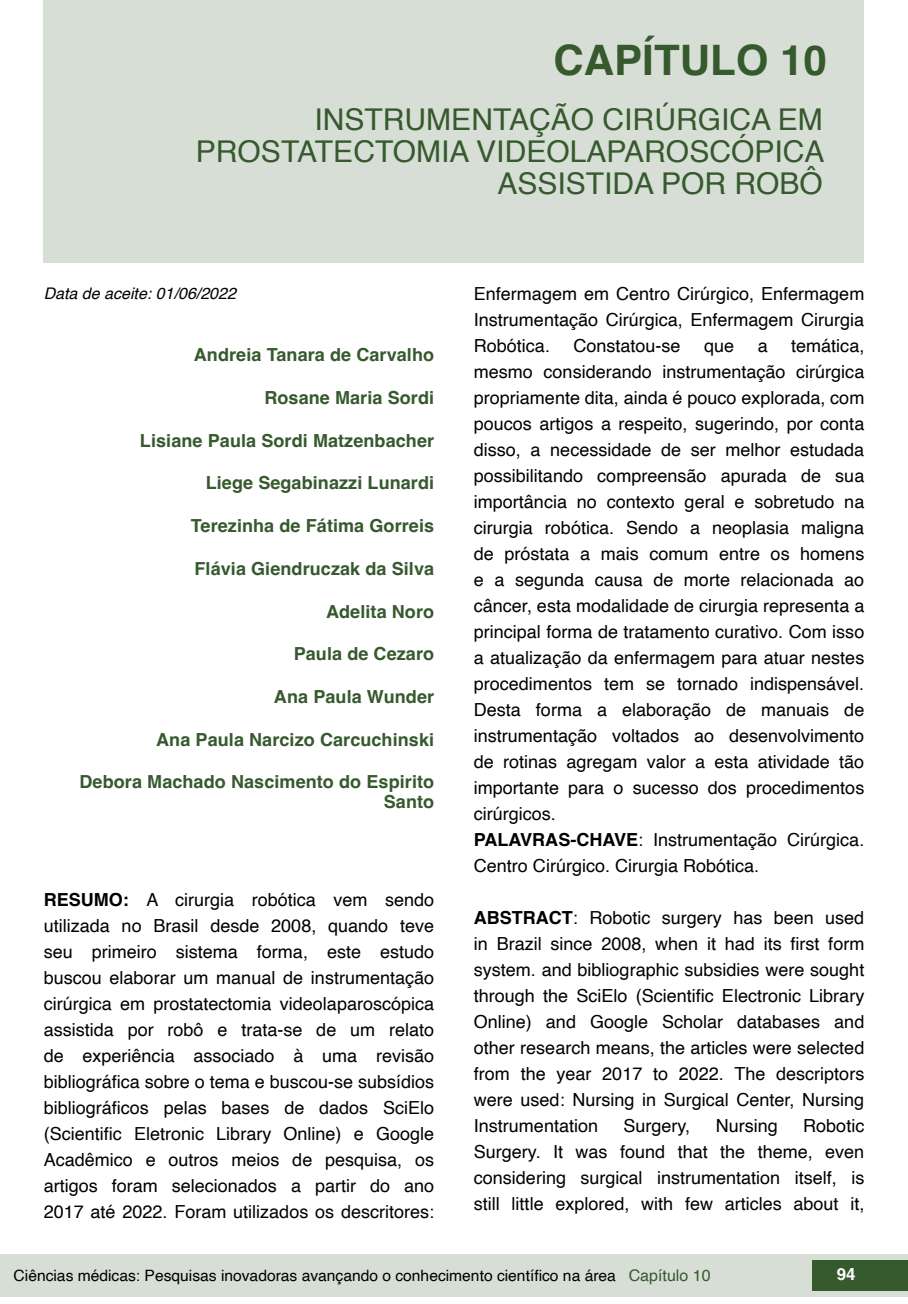
<style>
.page{position:relative;width:908px;height:1304px;background:#fff}
.page>*{position:absolute;margin:0;border:0;box-sizing:border-box;transform-origin:0 0}
.t1{font:700 42px "Helvetica";color:#36592e}
.t2{font:30px/32px "Helvetica";color:#36592e;text-align:right}
.t3{font:18px/26px "Helvetica";color:#000;text-align:justify}
.t4{font:700 18px/20px "Helvetica";letter-spacing:.005em;color:#36592e;text-align:right}
.t5{font:700 16.8px "Helvetica";color:#fff}
.t6{font:italic 16px "Helvetica";color:#000}
.t7{font:15.6px "Helvetica";color:#000}
.s1{font-weight:700}
.s2{font-size:16px;color:#36592e}
</style>
<div class="page">
<div style="left:0;top:1254px;width:906px;height:43px;background:#d7ded5"></div>
<div style="left:812px;top:1261px;width:95px;height:30px;background:#36592e"></div>
<div style="left:44px;top:0;width:819px;height:263px;background:#d7ded5"></div>
<h1 class="t1" style="left:553px;top:35px;width:275px">CAPÍTULO 10</h1>
<h2 class="t2" style="left:196px;top:104px;width:629px">INSTRUMENTAÇÃO CIRÚRGICA EM<br>PROSTATECTOMIA VIDEOLAPAROSCÓPICA<br>ASSISTIDA POR ROBÔ</h2>
<p class="t6" style="left:44px;top:280px;width:194px">Data de aceite: 01/06/2022</p>
<p class="t4" style="left:194px;top:347px;width:241px">Andreia Tanara de Carvalho</p>
<p class="t4" style="left:264px;top:390px;width:171px">Rosane Maria Sordi</p>
<p class="t4" style="left:140px;top:432px;width:295px">Lisiane Paula Sordi Matzenbacher</p>
<p class="t4" style="left:206px;top:475px;width:230px">Liege Segabinazzi Lunardi</p>
<p class="t4" style="left:191px;top:518px;width:245px">Terezinha de Fátima Gorreis</p>
<p class="t4" style="left:194px;top:560px;width:241px">Flávia Giendruczak da Silva</p>
<p class="t4" style="left:326px;top:603px;width:109px">Adelita Noro</p>
<p class="t4" style="left:293px;top:646px;width:142px">Paula de Cezaro</p>
<p class="t4" style="left:274px;top:689px;width:162px">Ana Paula Wunder</p>
<p class="t4" style="left:156px;top:731px;width:279px">Ana Paula Narcizo Carcuchinski</p>
<p class="t4" style="left:79px;top:774px;width:356px">Debora Machado Nascimento do Espirito<br>Santo</p>
<p class="t3" style="left:44px;top:887px;width:392px"><span class="s1">RESUMO:</span> A cirurgia robótica vem sendo utilizada no Brasil desde 2008, quando teve seu primeiro sistema forma, este estudo buscou elaborar um manual de instrumentação cirúrgica em prostatectomia videolaparoscópica assistida por robô e trata-se de um relato de experiência associado à uma revisão bibliográfica sobre o tema e buscou-se subsídios bibliográficos pelas bases de dados SciElo (Scientific Eletronic Library Online) e Google Acadêmico e outros meios de pesquisa, os artigos foram selecionados a partir do ano 2017 até 2022. Foram utilizados os descritores:</p>
<p class="t3" style="left:473px;top:281px;width:392px">Enfermagem em Centro Cirúrgico, Enfermagem Instrumentação Cirúrgica, Enfermagem Cirurgia Robótica.</p>
<p class="t3" style="left:573px;top:333px;width:109px">Constatou-se</p>
<p class="t3" style="left:703px;top:333px;width:32px">que</p>
<p class="t3" style="left:757px;top:333px;width:12px">a</p>
<p class="t3" style="left:473px;top:333px;width:392px;text-align:left;text-indent:317px">temática, mesmo considerando instrumentação cirúrgica propriamente dita, ainda é pouco explorada, com poucos artigos a respeito, sugerindo, por conta disso, a necessidade de ser melhor estudada possibilitando compreensão apurada de sua importância no contexto geral e sobretudo na cirurgia robótica. Sendo a neoplasia maligna de próstata a mais comum entre os homens e a segunda causa de morte relacionada ao câncer, esta modalidade de cirurgia representa a principal forma de tratamento curativo. Com isso a atualização da enfermagem para atuar nestes procedimentos tem se tornado indispensável.<br>Desta forma a elaboração de manuais de instrumentação voltados ao desenvolvimento de rotinas agregam valor a esta atividade tão importante para o sucesso dos procedimentos cirúrgicos.<br><span class="s1">PALAVRAS-CHAVE</span>: Instrumentação Cirúrgica.<br>Centro Cirúrgico. Cirurgia Robótica.</p>
<p class="t3" style="left:473px;top:905px;width:392px"><span class="s1">ABSTRACT</span>: Robotic surgery has been used in Brazil since 2008, when it had its first form system. and bibliographic subsidies were sought through the SciElo (Scientific Electronic Library Online) and Google Scholar databases and other research means, the articles were selected from the year 2017 to 2022. The descriptors were used: Nursing in Surgical Center, Nursing Instrumentation</p>
<p class="t3" style="left:623px;top:1113px;width:68px">Surgery,</p>
<p class="t3" style="left:715px;top:1113px;width:64px">Nursing</p>
<p class="t3" style="left:473px;top:1113px;width:392px;text-indent:329px">Robotic Surgery. It was found that the theme, even considering surgical instrumentation itself, is still little explored, with few articles about it,</p>
<p class="t7" style="left:14px;top:1263px;width:698px">Ciências médicas: Pesquisas inovadoras avançando o conhecimento científico na área <span class="s2">Capítulo 10</span></p>
<p class="t5" style="left:836px;top:1264px;width:20px">94</p>
</div>
